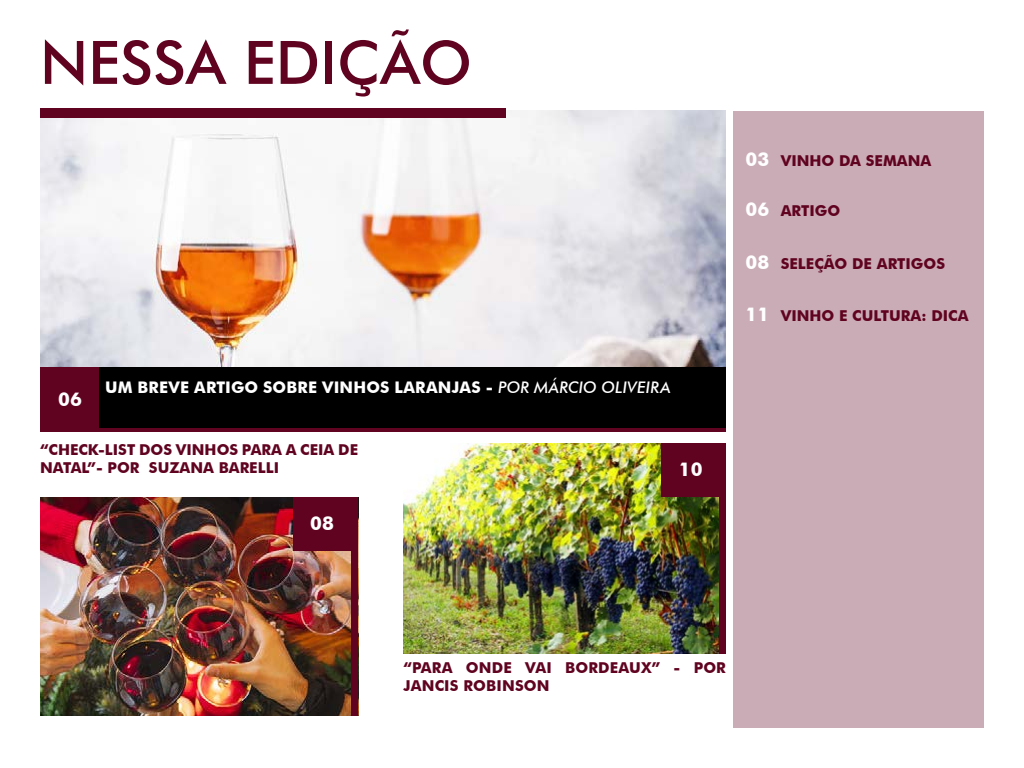
<style>
.page{position:relative;width:1024px;height:768px;background:#fff}
.page>*{position:absolute;margin:0;border:0;box-sizing:border-box;transform-origin:0 0}
.t1{font:500 60px "Futura BT";color:#600320}
.t2{font:700 19px "Futura BT";color:#fff}
.t3{font:700 16px "Futura BT";letter-spacing:.01em;color:#fff}
.t4{font:700 15px/18px "Futura BT";color:#600320}
.s1{font-weight:500;font-style:italic}
.s2{font-size:19px;color:#fff}
</style>
<div class="page">
<img style="left:403px;top:444px;width:316px;height:210px">
<div style="left:733px;top:111px;width:251px;height:617px;background:#caacb6"></div>
<img style="left:40px;top:110px;width:686px;height:257px">
<svg style="left:100px;top:427px;width:626px;height:4px;background:#480218"></svg>
<div style="left:40px;top:367px;width:60px;height:64px;background:#600320"></div>
<div style="left:662px;top:444px;width:58px;height:53px;background:#600320"></div>
<img style="left:40px;top:497px;width:311px;height:219px">
<div style="left:293px;top:497px;width:58px;height:54px;background:#600320"></div>
<div style="left:351px;top:497px;width:7px;height:219px;background:#600320"></div>
<div style="left:719px;top:444px;width:7px;height:210px;background:#600320"></div>
<div style="left:99px;top:367px;width:627px;height:60px;background:#000"></div>
<div style="left:40px;top:109px;width:466px;height:9px;background:#600320"></div>
<h1 class="t1" style="left:40px;top:26px;width:434px">NESSA EDIÇÃO</h1>
<p class="t2" style="left:58px;top:388px;width:25px">06</p>
<p class="t3" style="left:105px;top:377px;width:567px">UM BREVE ARTIGO SOBRE VINHOS LARANJAS - <span class="s1">POR MÁRCIO OLIVEIRA</span></p>
<p class="t4" style="left:40px;top:441px;width:320px">“CHECK-LIST DOS VINHOS PARA A CEIA DE<br>NATAL”- POR SUZANA BARELLI</p>
<p class="t2" style="left:679px;top:458px;width:25px">10</p>
<p class="t2" style="left:310px;top:511px;width:25px">08</p>
<p class="t4" style="left:746px;top:152px;width:187px"><span class="s2">03</span> VINHO DA SEMANA</p>
<p class="t4" style="left:746px;top:202px;width:96px"><span class="s2">06</span> ARTIGO</p>
<p class="t4" style="left:746px;top:254px;width:201px"><span class="s2">08</span> SELEÇÃO DE ARTIGOS</p>
<p class="t4" style="left:746px;top:307px;width:224px"><span class="s2">11</span> VINHO E CULTURA: DICA</p>
<p class="t4" style="left:403px;top:658px;width:324px">“PARA ONDE VAI BORDEAUX” - POR<br>JANCIS ROBINSON</p>
</div>
